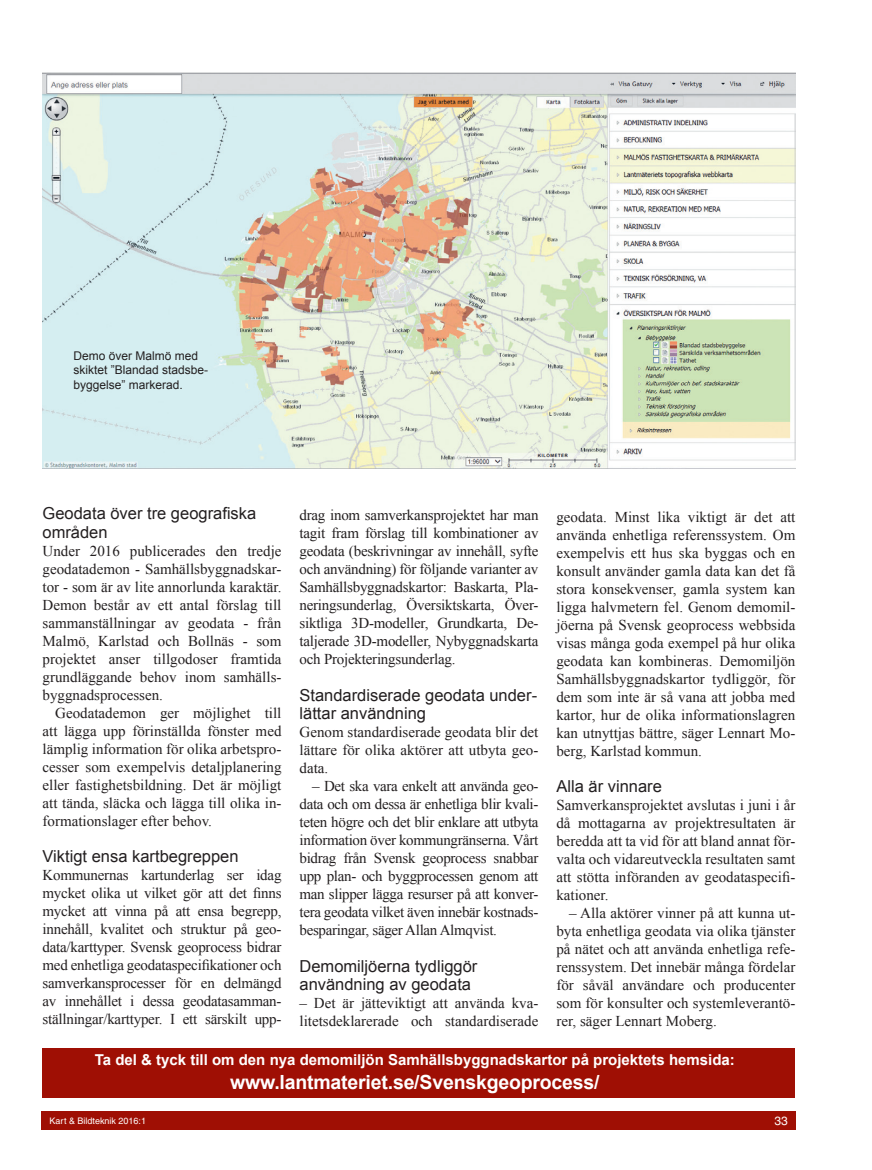
<style>
.page{position:relative;width:872px;height:1170px;background:#fff}
.page>*{position:absolute;margin:0;border:0;box-sizing:border-box;transform-origin:0 0}
.Brödtext{font:700 19.5px "Arial";letter-spacing:-.01em;color:#fff}
.Mellanrubrik_2_rader{font:16.5px/18.3px "Arial";color:#231f20}
.Mellanrubrik{font:16.5px "Arial";color:#231f20}
.Brödtext-2{font:15px/18px "Times New Roman";color:#231f20;text-align:justify}
.Brödtext-3{font:700 15px "Arial";color:#fff}
.Bildtext{font:12px/14.4px "Arial";color:#231f20}
.t1{font:12px "Helvetica";color:#fff}
.t2{font:9px "Helvetica";color:#fff}
</style>
<div class="page">
<div style="left:43px;top:1047px;width:752px;height:50px;background:#9f0f04"></div>
<div style="left:41px;top:1111px;width:754px;height:18px;background:#9f0f04"></div>
<img style="left:43px;top:72px;width:753px;height:396px">
<p class="Bildtext" style="left:73px;top:348px;width:136px">Demo över Malmö med skiktet ”Blandad stadsbe&shy;byggelse” markerad.</p>
<p class="Mellanrubrik_2_rader" style="left:43px;top:504px;width:215px">Geodata över tre geografiska områden</p>
<p class="Brödtext-2" style="left:43px;top:541px;width:240px">Under 2016 publicerades den tredje geodatademon - Samhällsbyggnadskar&shy;tor - som är av lite annorlunda karaktär.<br>Demon består av ett antal förslag till sammanställningar av geodata - från Malmö, Karlstad och Bollnäs - som projektet anser tillgodoser framtida grundläggande behov inom samhälls&shy;byggnadsprocessen.</p>
<p class="Brödtext-2" style="left:43px;top:703px;width:240px;text-indent:13px">Geodatademon ger möjlighet till att lägga upp förinställda fönster med lämplig information för olika arbetspro&shy;cesser som exempelvis detaljplanering eller fastighetsbildning. Det är möjligt att tända, släcka och lägga till olika in&shy;formationslager efter behov.</p>
<p class="Mellanrubrik" style="left:43px;top:845px;width:197px">Viktigt ensa kartbegreppen</p>
<p class="Brödtext-2" style="left:43px;top:865px;width:240px">Kommunernas kartunderlag ser idag mycket olika ut vilket gör att det finns mycket att vinna på att ensa begrepp, innehåll, kvalitet och struktur på geo&shy;data/karttyper. Svensk geoprocess bidrar med enhetliga geodataspecifikationer och samverkansprocesser för en delmängd av innehållet i dessa geodatasamman&shy;ställningar/karttyper. I ett särskilt upp-</p>
<p class="Brödtext-2" style="left:299px;top:506px;width:240px">drag inom samverkansprojektet har man tagit fram förslag till kombinationer av geodata (beskrivningar av innehåll, syfte och användning) för följande varianter av Samhällsbyggnadskartor: Baskarta, Pla&shy;neringsunderlag, Översiktskarta, Över&shy;siktliga 3D-modeller, Grundkarta, De&shy;taljerade 3D-modeller, Nybyggnadskarta och Projekteringsunderlag.</p>
<p class="Mellanrubrik_2_rader" style="left:299px;top:686px;width:239px">Standardiserade geodata under&shy;lättar användning</p>
<p class="Brödtext-2" style="left:299px;top:722px;width:240px">Genom standardiserade geodata blir det lättare för olika aktörer att utbyta geo&shy;data.</p>
<p class="Brödtext-2" style="left:299px;top:776px;width:240px;text-indent:13px">– Det ska vara enkelt att använda geo&shy;data och om dessa är enhetliga blir kvali&shy;teten högre och det blir enklare att utbyta information över kommungränserna. Vårt bidrag från Svensk geoprocess snabbar upp plan- och byggprocessen genom att man slipper lägga resurser på att konver&shy;tera geodata vilket även innebär kostnads&shy;besparingar, säger Allan Almqvist.</p>
<p class="Mellanrubrik_2_rader" style="left:299px;top:956px;width:179px">Demomiljöerna tydliggör</p>
<p class="Mellanrubrik_2_rader" style="left:299px;top:975px;width:173px">användning av geodata</p>
<p class="Brödtext-2" style="left:299px;top:993px;width:240px">– Det är jätteviktigt att använda kva&shy;litetsdeklarerade och standardiserade</p>
<p class="Brödtext-2" style="left:556px;top:507px;width:240px">geodata. Minst lika viktigt är det att använda enhetliga referenssystem. Om exempelvis ett hus ska byggas och en konsult använder gamla data kan det få stora konsekvenser, gamla system kan ligga halvmetern fel. Genom demomil&shy;jöerna på Svensk geoprocess webbsida visas många goda exempel på hur olika geodata kan kombineras. Demomiljön Samhällsbyggnadskartor tydliggör, för dem som inte är så vana att jobba med kartor, hur de olika informationslagren kan utnyttjas bättre, säger Lennart Mo&shy;berg, Karlstad kommun.</p>
<p class="Mellanrubrik" style="left:556px;top:775px;width:107px">Alla är vinnare</p>
<p class="Brödtext-2" style="left:556px;top:795px;width:240px">Samverkansprojektet avslutas i juni i år då mottagarna av projektresultaten är beredda att ta vid för att bland annat för&shy;valta och vidareutveckla resultaten samt att stötta införanden av geodataspecifi&shy;kationer.</p>
<p class="Brödtext-2" style="left:556px;top:903px;width:240px;text-indent:13px">– Alla aktörer vinner på att kunna ut&shy;byta enhetliga geodata via olika tjänster på nätet och att använda enhetliga refe&shy;renssystem. Det innebär många fördelar för såväl användare och producenter som för konsulter och systemleverantö&shy;rer, säger Lennart Moberg.</p>
<p class="Brödtext-3" style="left:95px;top:1050px;width:641px">Ta del &amp; tyck till om den nya demomiljön Samhällsbyggnadskartor på projektets hemsida:</p>
<p class="Brödtext" style="left:230px;top:1068px;width:371px">www.lantmateriet.se/Svenskgeoprocess/</p>
<p class="t2" style="left:50px;top:1115px;width:98px">Kart &amp; Bildteknik 2016:1</p>
<p class="t1" style="left:774px;top:1114px;width:15px">33</p>
</div>
